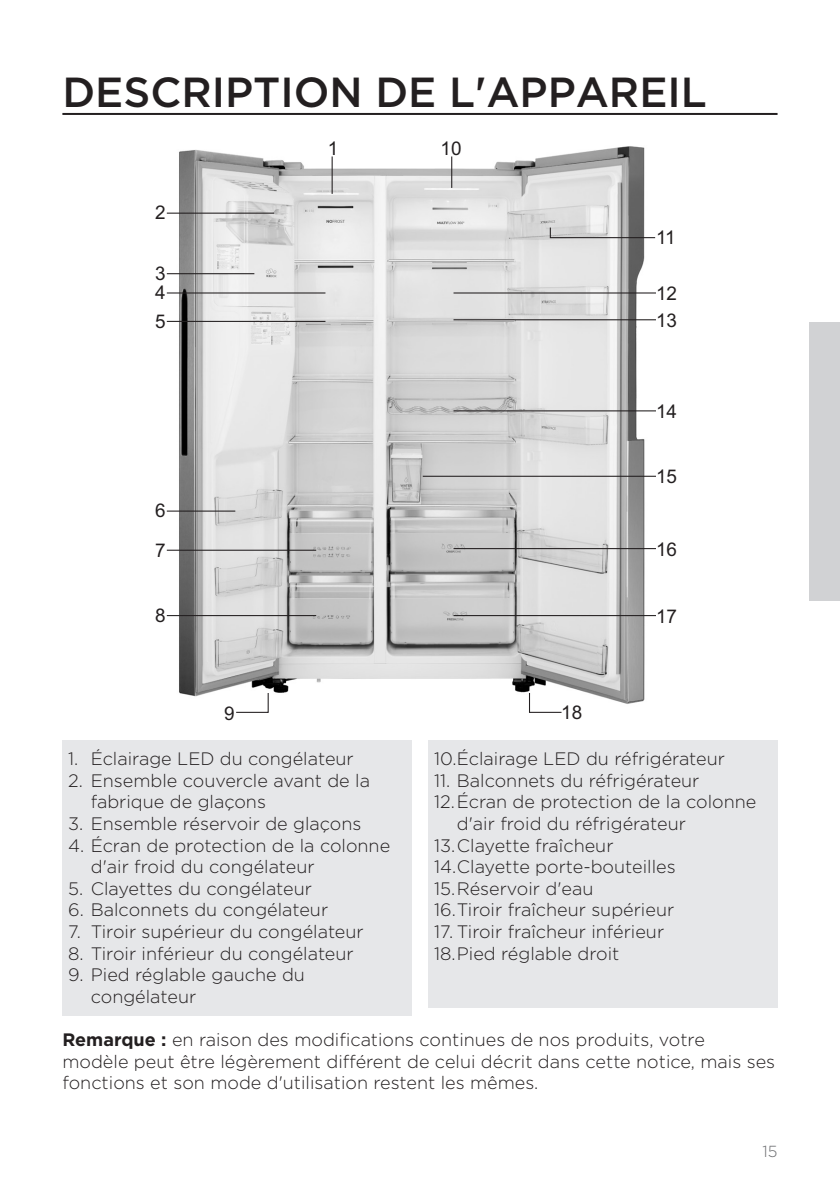
<style>
.page{position:relative;width:840px;height:1191px;background:#fff}
.page>*{position:absolute;margin:0;border:0;box-sizing:border-box;transform-origin:0 0}
.glavni_naslov{font:500 42px "Gotham";color:#231f20}
.t1{font:18.8px/19.2px "Arial";color:#231f20}
.seznam_stevilke_opis{font:300 18px/21.6px "Gotham";color:#231f20}
.seznam{font:300 18px/21.6px "Gotham";color:#231f20}
.t2{font:300 16px "Gotham";color:#6c6d70}
.s1{font-weight:700}
</style>
<div class="page">
<hr style="left:62px;top:113px;width:715px;height:2px;background:#231f20">
<div style="left:808px;top:322px;width:31px;height:279px;background:#d1d2d4"></div>
<img style="left:166px;top:146px;width:490px;height:558px">
<hr style="left:331px;top:156px;width:1px;height:38px;background:#231f20">
<hr style="left:167px;top:213px;width:107px;height:1px;background:#231f20">
<hr style="left:167px;top:273px;width:87px;height:1px;background:#231f20">
<hr style="left:167px;top:292px;width:158px;height:1px;background:#231f20">
<hr style="left:167px;top:321px;width:158px;height:1px;background:#231f20">
<hr style="left:167px;top:510px;width:68px;height:1px;background:#231f20">
<hr style="left:167px;top:549px;width:149px;height:2px;background:#231f20">
<hr style="left:167px;top:615px;width:149px;height:1px;background:#231f20">
<svg style="left:235px;top:692px;width:34px;height:21px"></svg>
<hr style="left:451px;top:156px;width:1px;height:32px;background:#231f20">
<svg style="left:549px;top:226px;width:106px;height:13px"></svg>
<hr style="left:453px;top:292px;width:202px;height:1px;background:#231f20">
<hr style="left:453px;top:319px;width:202px;height:1px;background:#231f20">
<hr style="left:453px;top:410px;width:202px;height:1px;background:#231f20">
<hr style="left:453px;top:548px;width:202px;height:1px;background:#231f20">
<hr style="left:453px;top:615px;width:202px;height:1px;background:#231f20">
<svg style="left:528px;top:692px;width:34px;height:21px"></svg>
<hr style="left:422px;top:476px;width:233px;height:1px;background:#231f20">
<div style="left:62px;top:740px;width:349px;height:275px;background:#e6e7e9"></div>
<div style="left:428px;top:740px;width:349px;height:268px;background:#e6e7e9"></div>
<p class="glavni_naslov" style="left:62px;top:65px;width:645px">DESCRIPTION DE L'APPAREIL</p>
<p class="t1" style="left:328px;top:139px;width:12px">1</p>
<p class="t1" style="left:440px;top:139px;width:23px">10</p>
<p class="t1" style="left:155px;top:203px;width:12px">2</p>
<p class="t1" style="left:155px;top:264px;width:12px">3<br>4</p>
<p class="t1" style="left:155px;top:312px;width:12px">5</p>
<p class="t1" style="left:155px;top:491px;width:12px;line-height:39.2px">6<br>7</p>
<p class="t1" style="left:155px;top:606px;width:12px">8</p>
<p class="t1" style="left:224px;top:703px;width:12px">9</p>
<p class="seznam_stevilke_opis" style="left:68px;top:747px;width:287px">1. Éclairage LED du congélateur</p>
<p class="seznam_stevilke_opis" style="left:91px;top:769px;width:280px;text-indent:-23px">2. Ensemble couvercle avant de la fabrique de glaçons</p>
<p class="seznam_stevilke_opis" style="left:68px;top:812px;width:295px">3. Ensemble réservoir de glaçons</p>
<p class="seznam_stevilke_opis" style="left:91px;top:834px;width:301px;text-indent:-23px">4. Écran de protection de la colonne d'air froid du congélateur</p>
<p class="seznam_stevilke_opis" style="left:68px;top:877px;width:245px">5. Clayettes du congélateur</p>
<p class="seznam_stevilke_opis" style="left:68px;top:898px;width:261px">6. Balconnets du congélateur</p>
<p class="seznam_stevilke_opis" style="left:68px;top:920px;width:297px">7. Tiroir supérieur du congélateur</p>
<p class="seznam_stevilke_opis" style="left:68px;top:942px;width:287px">8. Tiroir inférieur du congélateur</p>
<p class="seznam_stevilke_opis" style="left:91px;top:963px;width:215px;text-indent:-23px">9. Pied réglable gauche du congélateur</p>
<p class="t1" style="left:655px;top:227px;width:21px">11</p>
<p class="t1" style="left:655px;top:280px;width:23px;line-height:26.8px">12<br>13</p>
<p class="t1" style="left:655px;top:402px;width:23px">14</p>
<p class="t1" style="left:655px;top:467px;width:23px">15</p>
<p class="t1" style="left:655px;top:539px;width:23px">16</p>
<p class="t1" style="left:561px;top:703px;width:23px">18</p>
<p class="t1" style="left:655px;top:606px;width:23px">17</p>
<p class="seznam_stevilke_opis" style="left:434px;top:747px;width:292px">10.Éclairage LED du réfrigérateur</p>
<p class="seznam_stevilke_opis" style="left:434px;top:769px;width:266px">11. Balconnets du réfrigérateur</p>
<p class="seznam_stevilke_opis" style="left:456px;top:790px;width:301px;text-indent:-23px">12.Écran de protection de la colonne d'air froid du réfrigérateur</p>
<p class="seznam_stevilke_opis" style="left:434px;top:834px;width:181px">13.Clayette fraîcheur</p>
<p class="seznam_stevilke_opis" style="left:434px;top:855px;width:243px">14.Clayette porte-bouteilles</p>
<p class="seznam_stevilke_opis" style="left:434px;top:877px;width:161px">15.Réservoir d'eau</p>
<p class="seznam_stevilke_opis" style="left:434px;top:898px;width:241px">16.Tiroir fraîcheur supérieur</p>
<p class="seznam_stevilke_opis" style="left:434px;top:920px;width:231px">17. Tiroir fraîcheur inférieur</p>
<p class="seznam_stevilke_opis" style="left:434px;top:942px;width:187px">18.Pied réglable droit</p>
<p class="seznam" style="left:62px;top:1028px;width:713px"><span class="s1">Remarque :</span> en raison des modifications continues de nos produits, votre modèle peut être légèrement différent de celui décrit dans cette notice, mais ses fonctions et son mode d'utilisation restent les mêmes.</p>
<p class="t2" style="left:762px;top:1140px;width:17px">15</p>
</div>
